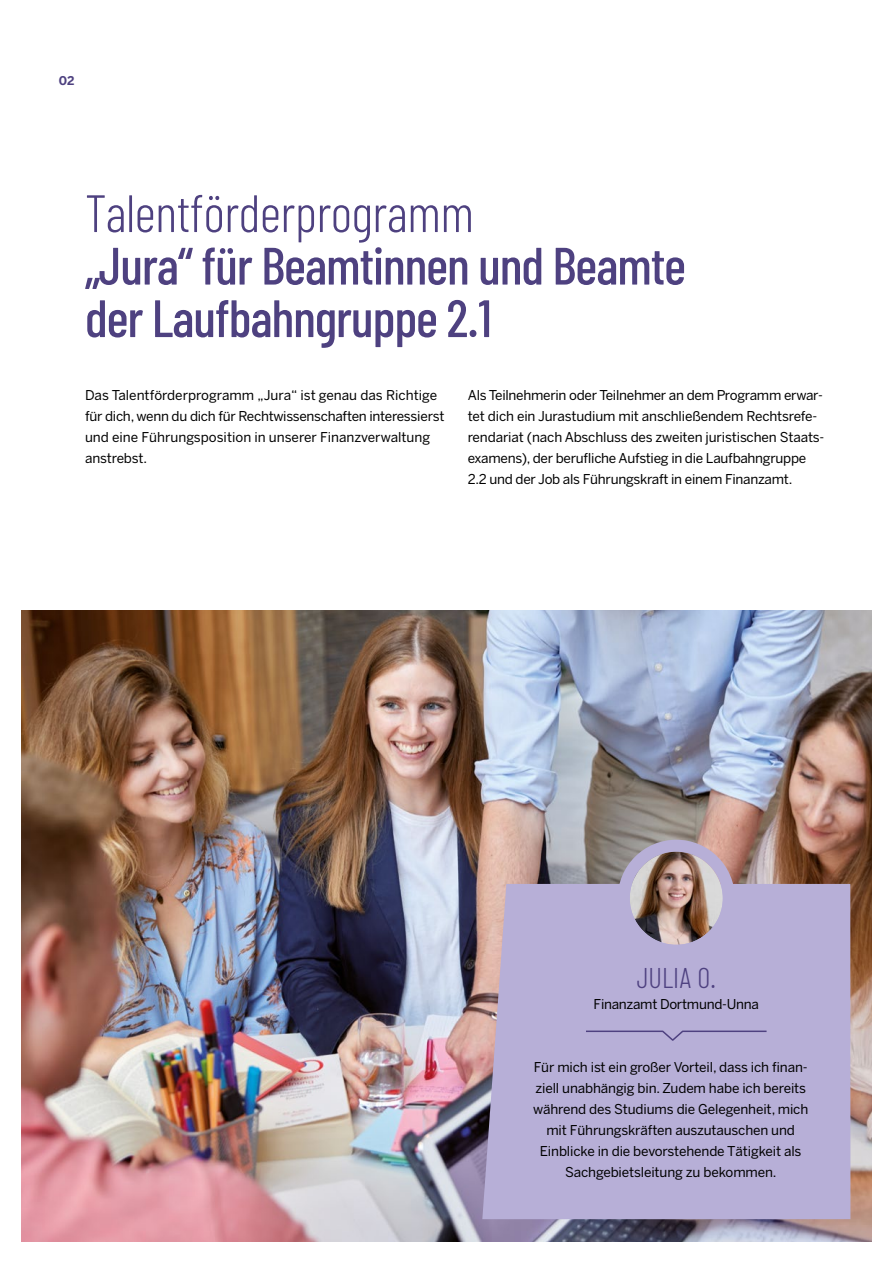
<style>
.page{position:relative;width:893px;height:1263px;background:#fff}
.page>*{position:absolute;margin:0;border:0;box-sizing:border-box;transform-origin:0 0}
.t1{font:500 52.5px/52.5px "Barlow Condensed";letter-spacing:-.02em;color:#4e4180}
.t2{font:300 52.5px "Barlow Condensed";letter-spacing:-.01em;color:#4e4180}
.t3{font:300 28.5px "Barlow Condensed";color:#4e4180}
.t4{font:13.5px/21px "Benton Sans";letter-spacing:-.01em;color:#000}
.t5{font:700 12px "Benton Sans";color:#4e4180}
</style>
<div class="page">
<img style="left:21px;top:610px;width:851px;height:632px">
<div style="left:482px;top:884px;width:368px;height:335px;background:#b7afd7"></div>
<svg style="left:584px;top:1030px;width:184px;height:12px;background:#a9a0cb"></svg>
<img style="left:630px;top:852px;width:93px;height:93px;border-radius:47px">
<div style="left:618px;top:840px;width:117px;height:117px;border:12px solid #b7afd7;border-radius:50%"></div>
<p class="t5" style="left:59px;top:74px;width:17px">02</p>
<h1 class="t2" style="left:85px;top:180px;width:390px">Talentförderprogramm</h1>
<h1 class="t1" style="left:85px;top:238px;width:602px">„Jura“ für Beamtinnen und Beamte der Laufbahngruppe 2.1</h1>
<p class="t4" style="left:85px;top:384px;width:361px">Das Talentförderprogramm „Jura“ ist genau das Richtige für dich, wenn du dich für Rechtwissenschaften interessierst und eine Führungsposition in unserer Finanzverwaltung anstrebst.</p>
<p class="t4" style="left:468px;top:384px;width:358px">Als Teilnehmerin oder Teilnehmer an dem Programm erwar&shy;tet dich ein Jurastudium mit anschließendem Rechtsrefe&shy;rendariat (nach Abschluss des zweiten juristischen Staats&shy;examens), der berufliche Aufstieg in die Laufbahngruppe 2.2 und der Job als Führungskraft in einem Finanzamt.</p>
<h2 class="t3" style="left:637px;top:960px;width:81px">JULIA O.</h2>
<p class="t4" style="left:594px;top:993px;width:167px">Finanzamt Dortmund-Unna</p>
<p class="t4" style="left:533px;top:1056px;width:277px;text-align:center">Für mich ist ein großer Vorteil, dass ich finan&shy;ziell unabhängig bin. Zudem habe ich bereits während des Studiums die Gelegenheit, mich mit Führungskräften auszutauschen und Einblicke in die bevorstehende Tätigkeit als Sachgebietsleitung zu bekommen.</p>
</div>
